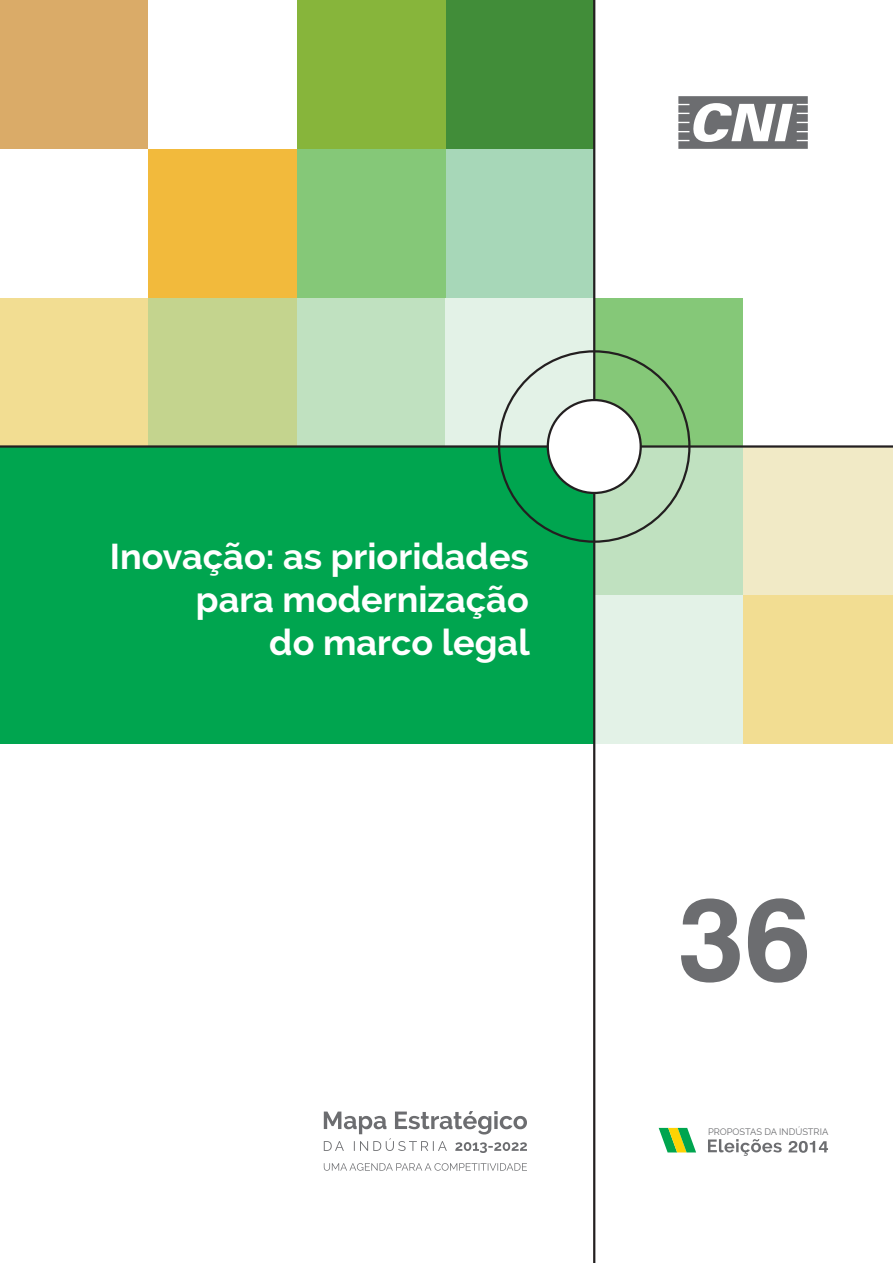
<style>
.page{position:relative;width:893px;height:1263px;background:#fff}
.page>*{position:absolute;margin:0;border:0;box-sizing:border-box;transform-origin:0 0}
.t1{font:700 117px "Swiss 721 BT";color:#6c6d70}
.t2{font:700 36px/43.2px "Raleway";color:#fff;text-align:right}
.t3{font:9.3px "Raleway";color:#6c6d70}
</style>
<div class="page">
<div style="left:743px;top:595px;width:150px;height:149px;background:#f2dd92"></div>
<div style="left:594px;top:595px;width:149px;height:149px;background:#e3f2e7"></div>
<div style="left:0;top:298px;width:148px;height:148px;background:#f2dd92"></div>
<div style="left:148px;top:298px;width:149px;height:148px;background:#c4d48e"></div>
<div style="left:297px;top:298px;width:148px;height:148px;background:#c0e1c0"></div>
<div style="left:445px;top:0;width:149px;height:149px;background:#418d39"></div>
<div style="left:743px;top:446px;width:150px;height:149px;background:#f1eac6"></div>
<div style="left:445px;top:298px;width:149px;height:148px;background:#e3f2e7"></div>
<div style="left:445px;top:149px;width:149px;height:149px;background:#a7d7b8"></div>
<div style="left:594px;top:446px;width:149px;height:149px;background:#c0e1c0"></div>
<div style="left:594px;top:298px;width:149px;height:148px;background:#85c878"></div>
<div style="left:0;top:446px;width:594px;height:298px;background:#00a54f"></div>
<hr style="left:0;top:445px;width:893px;height:3px;background:#231f20">
<hr style="left:593px;top:0;width:2px;height:1263px;background:#231f20">
<div style="left:548px;top:400px;width:93px;height:93px;background:#fff;border-radius:50%"></div>
<div style="left:547px;top:399px;width:95px;height:95px;border:2px solid #231f20;border-radius:50%"></div>
<div style="left:297px;top:149px;width:148px;height:149px;background:#85c878"></div>
<div style="left:0;top:0;width:148px;height:149px;background:#daab68"></div>
<div style="left:297px;top:0;width:148px;height:149px;background:#87b53b"></div>
<div style="left:148px;top:149px;width:149px;height:149px;background:#f2ba3c"></div>
<svg style="left:678px;top:96px;width:130px;height:53px"></svg>
<svg style="left:324px;top:1163px;width:203px;height:8px"></svg>
<svg style="left:324px;top:1111px;width:203px;height:42px"></svg>
<svg style="left:659px;top:1128px;width:37px;height:24px"></svg>
<svg style="left:708px;top:1139px;width:74px;height:17px"></svg>
<svg style="left:788px;top:1141px;width:40px;height:12px"></svg>
<p class="t2" style="left:110px;top:534px;width:422px">Inovação: as prioridades para modernização<br>do marco legal</p>
<h1 class="t1" style="left:678px;top:867px;width:134px">36</h1>
<p class="t3" style="left:708px;top:1126px;width:122px">PROPOSTAS DA INDÚSTRIA</p>
</div>
